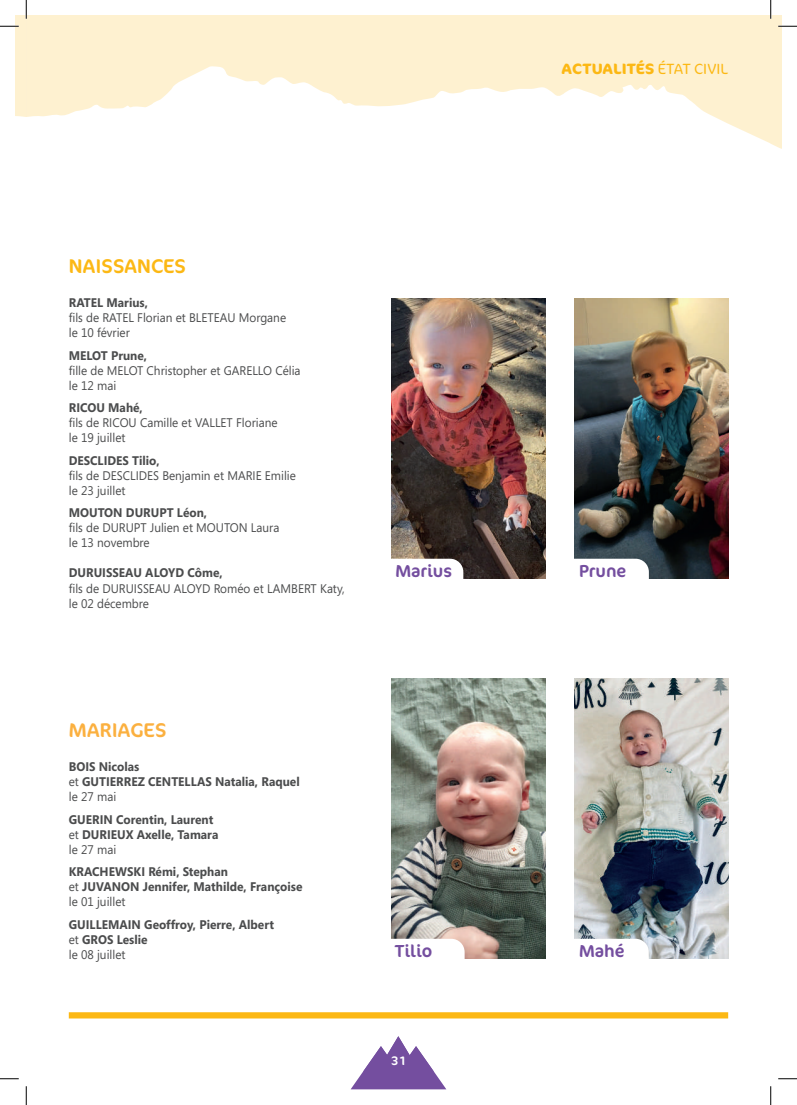
<style>
.page{position:relative;width:797px;height:1105px;background:#fff}
.page>*{position:absolute;margin:0;border:0;box-sizing:border-box;transform-origin:0 0}
.t1{font:20px "Cocon Pro";letter-spacing:.01em;color:#fcb814}
.t2{font:20px "Cocon Pro";letter-spacing:.01em;color:#fbb03f}
.t3{font:17.5px "Cocon Pro";color:#744e9f}
.t4{font:700 15px "Cocon Pro";letter-spacing:.01em;color:#fcb814}
.t5{font:700 12.5px/15px "Segoe";color:#4b4c4d;scale:.95 1}
.t6{font:12.5px/15px "Segoe";color:#4b4c4d;scale:.95 1}
.t7{font:12.5px "Cocon Pro";color:#fff}
.s1{font-weight:300}
.s2{font-weight:400}
</style>
<div class="page">
<img style="left:391px;top:298px;width:154px;height:280px">
<img style="left:574px;top:298px;width:154px;height:280px">
<img style="left:391px;top:678px;width:154px;height:280px">
<img style="left:574px;top:678px;width:154px;height:280px">
<svg style="left:351px;top:1036px;width:95px;height:53px"></svg>
<svg style="left:27px;top:15px;width:754px;height:134px;fill:#fef1d0"></svg>
<svg style="left:391px;top:559px;width:72px;height:19px"></svg>
<svg style="left:574px;top:559px;width:75px;height:20px"></svg>
<svg style="left:391px;top:939px;width:73px;height:19px"></svg>
<svg style="left:574px;top:939px;width:75px;height:19px"></svg>
<div style="left:69px;top:1012px;width:659px;height:6px;background:#fcb814"></div>
<svg style="left:778px;top:25px;width:19px;height:2px"></svg>
<svg style="left:0;top:1078px;width:19px;height:1px"></svg>
<svg style="left:778px;top:1078px;width:19px;height:1px"></svg>
<svg style="left:0;top:0;width:27px;height:117px"></svg>
<svg style="left:25px;top:1086px;width:2px;height:19px"></svg>
<svg style="left:770px;top:0;width:1px;height:19px"></svg>
<svg style="left:770px;top:1086px;width:1px;height:19px"></svg>
<p class="t4" style="left:562px;top:60px;width:168px">ACTUALITÉS <span class="s1">ÉTAT CIVIL</span></p>
<h1 class="t1" style="left:69px;top:254px;width:119px">NAISSANCES</h1>
<p class="t5" style="left:69px;top:297px;width:85px">RATEL Marius,</p>
<p class="t6" style="left:69px;top:310px;width:230px">ils de RATEL Florian et BLETEAU Morgane le 10 février</p>
<p class="t5" style="left:69px;top:349px;width:84px">MELOT Prune,</p>
<p class="t6" style="left:69px;top:363px;width:245px">ille de MELOT Christopher et GARELLO Célia le 12 mai</p>
<p class="t5" style="left:69px;top:402px;width:79px">RICOU Mahé,</p>
<p class="t6" style="left:69px;top:415px;width:221px">ils de RICOU Camille et VALLET Floriane le 19 juillet</p>
<p class="t5" style="left:69px;top:454px;width:97px">DESCLIDES Tilio,</p>
<p class="t6" style="left:69px;top:468px;width:240px">ils de DESCLIDES Benjamin et MARIE Emilie le 23 juillet</p>
<p class="t5" style="left:69px;top:507px;width:147px">MOUTON DURUPT Léon,</p>
<p class="t6" style="left:69px;top:520px;width:223px">ils de DURUPT Julien et MOUTON Laura le 13 novembre</p>
<p class="t5" style="left:69px;top:567px;width:163px">DURUISSEAU ALOYD Côme,</p>
<p class="t6" style="left:69px;top:580px;width:292px">ils de DURUISSEAU ALOYD Roméo et LAMBERT Katy, le 02 décembre</p>
<h1 class="t2" style="left:69px;top:718px;width:99px">MARIAGES</h1>
<p class="t5" style="left:69px;top:760px;width:244px">BOIS Nicolas<br><span class="s2">et</span> GUTIERREZ CENTELLAS Natalia, Raquel <span class="s2">le 27 mai</span></p>
<p class="t5" style="left:69px;top:813px;width:159px">GUERIN Corentin, Laurent <span class="s2">et</span> DURIEUX Axelle, Tamara <span class="s2">le 27 mai</span></p>
<p class="t5" style="left:69px;top:865px;width:247px">KRACHEWSKI Rémi, Stephan<br><span class="s2">et</span> JUVANON Jennifer, Mathilde, Françoise <span class="s2">le 01 juillet</span></p>
<p class="t5" style="left:69px;top:918px;width:217px">GUILLEMAIN Geoffroy, Pierre, Albert <span class="s2">et</span> GROS Leslie<br><span class="s2">le 08 juillet</span></p>
<h2 class="t3" style="left:395px;top:561px;width:58px">Marius</h2>
<h2 class="t3" style="left:579px;top:561px;width:49px">Prune</h2>
<h2 class="t3" style="left:395px;top:941px;width:39px">Tilio</h2>
<h2 class="t3" style="left:579px;top:941px;width:47px">Mahé</h2>
<p class="t7" style="left:391px;top:1053px;width:16px">31</p>
</div>
